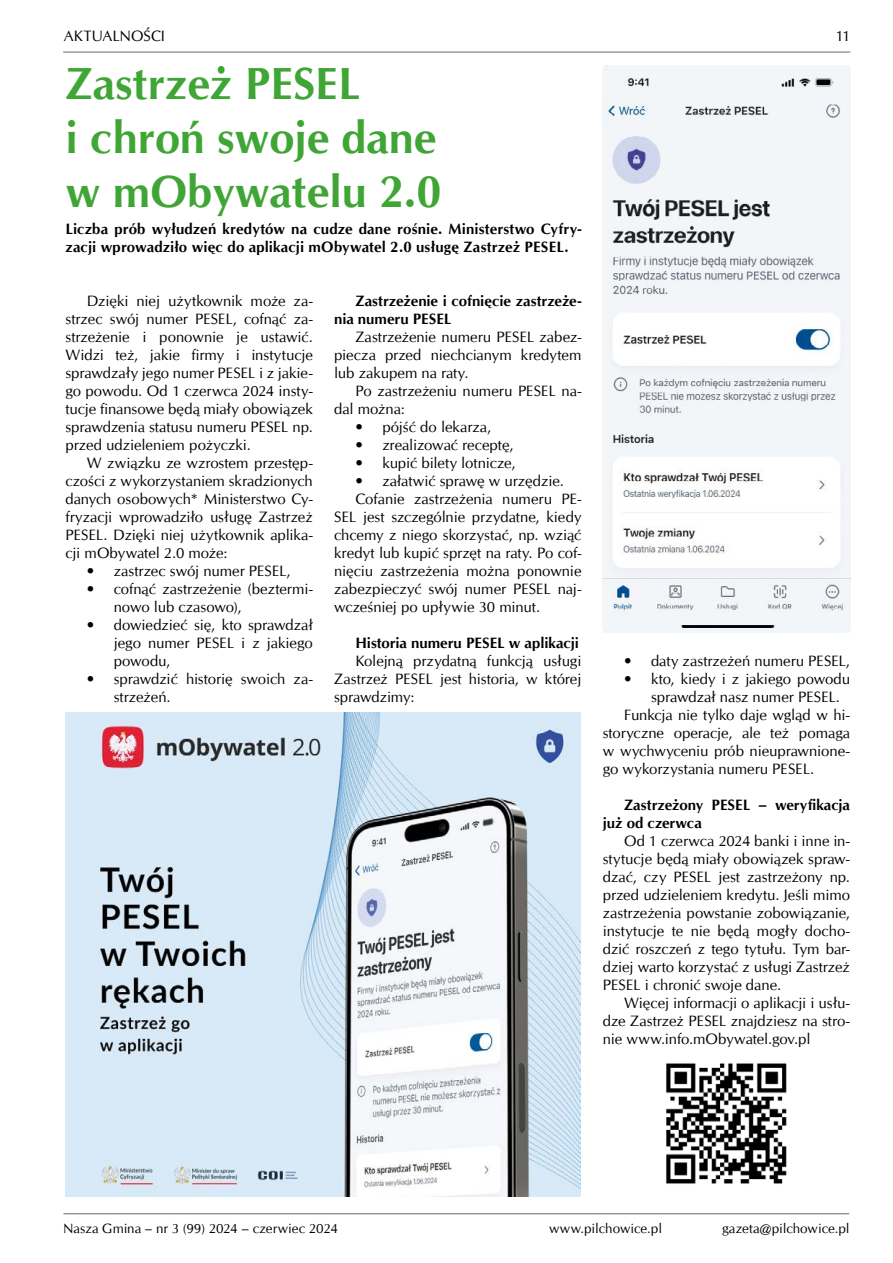
<style>
.page{position:relative;width:893px;height:1263px;background:#fff}
.page>*{position:absolute;margin:0;border:0;box-sizing:border-box;transform-origin:0 0}
.t1{font:700 45px/54px "CG Omega";color:#3fa535}
.t2{font:15px/18px "CG Omega";color:#000;text-align:justify}
.t3{font:700 15px/18px "CG Omega";letter-spacing:.005em;color:#000}
.t4{font:13.5px "CG Omega";letter-spacing:-.005em;color:#000}
</style>
<div class="page">
<hr style="left:64px;top:1213px;width:785px;height:1px;background:#000">
<hr style="left:63px;top:52px;width:787px;height:1px;background:#000">
<img style="left:603px;top:65px;width:247px;height:568px">
<img style="left:65px;top:712px;width:515px;height:484px">
<img style="left:666px;top:1063px;width:121px;height:121px">
<p class="t2" style="left:64px;top:27px;width:103px">AKTUALNOŚCI</p>
<p class="t2" style="left:835px;top:27px;width:17px">11</p>
<h1 class="t1" style="left:65px;top:56px;width:377px">Zastrzeż PESEL<br>i chroń swoje dane w mObywatelu 2.0</h1>
<p class="t3" style="left:65px;top:220px;width:517px">Liczba prób wyłudzeń kredytów na cudze dane rośnie. Ministerstwo Cyfry&shy;zacji wprowadziło więc do aplikacji mObywatel 2.0 usługę Zastrzeż PESEL.</p>
<p class="t2" style="left:65px;top:292px;width:249px;text-indent:21px">Dzięki niej użytkownik może za&shy;strzec swój numer PESEL, cofnąć za&shy;strzeżenie i ponownie je ustawić.<br>Widzi też, jakie firmy i instytucje sprawdzały jego numer PESEL i z jakie&shy;go powodu. Od 1 czerwca 2024 insty&shy;tucje finansowe będą miały obowiązek sprawdzenia statusu numeru PESEL np. przed udzieleniem pożyczki.</p>
<p class="t2" style="left:65px;top:454px;width:249px;text-indent:21px">W związku ze wzrostem przestęp&shy;czości z wykorzystaniem skradzionych danych osobowych* Ministerstwo Cy&shy;fryzacji wprowadziło usługę Zastrzeż PESEL. Dzięki niej użytkownik aplika&shy;cji mObywatel 2.0 może:</p>
<p class="t2" style="left:87px;top:562px;width:205px">• zastrzec swój numer PESEL,</p>
<p class="t2" style="left:114px;top:580px;width:201px;text-indent:-27px">• cofnąć zastrzeżenie (beztermi&shy;nowo lub czasowo),</p>
<p class="t2" style="left:114px;top:616px;width:201px;text-indent:-27px">• dowiedzieć się, kto sprawdzał jego numer PESEL i z jakiego powodu,</p>
<p class="t2" style="left:114px;top:670px;width:201px;text-indent:-27px">• sprawdzić historię swoich za&shy;strzeżeń.</p>
<p class="t3" style="left:334px;top:292px;width:249px;text-indent:21px">Zastrzeżenie i cofnięcie zastrzeże&shy;nia numeru PESEL</p>
<p class="t2" style="left:334px;top:328px;width:249px;text-indent:21px">Zastrzeżenie numeru PESEL zabez&shy;piecza przed niechcianym kredytem lub zakupem na raty.</p>
<p class="t2" style="left:334px;top:382px;width:249px;text-indent:21px">Po zastrzeżeniu numeru PESEL na&shy;dal można:</p>
<p class="t2" style="left:355px;top:418px;width:137px">• pójść do lekarza,</p>
<p class="t2" style="left:355px;top:436px;width:160px">• zrealizować receptę,</p>
<p class="t2" style="left:355px;top:454px;width:162px">• kupić bilety lotnicze,</p>
<p class="t2" style="left:355px;top:472px;width:210px">• załatwić sprawę w urzędzie.</p>
<p class="t2" style="left:355px;top:490px;width:228px">Cofanie zastrzeżenia numeru PE-</p>
<p class="t2" style="left:334px;top:508px;width:249px">SEL jest szczególnie przydatne, kiedy</p>
<p class="t2" style="left:334px;top:526px;width:249px">chcemy z niego skorzystać, np. wziąć</p>
<p class="t2" style="left:334px;top:544px;width:249px">kredyt lub kupić sprzęt na raty. Po cof-</p>
<p class="t2" style="left:334px;top:562px;width:249px">nięciu zastrzeżenia można ponownie</p>
<p class="t2" style="left:334px;top:580px;width:249px">zabezpieczyć swój numer PESEL naj-</p>
<p class="t2" style="left:334px;top:598px;width:208px">wcześniej po upływie 30 minut.</p>
<p class="t3" style="left:355px;top:634px;width:225px">Historia numeru PESEL w aplikacji</p>
<p class="t2" style="left:334px;top:652px;width:249px;text-indent:21px">Kolejną przydatną funkcją usługi Zastrzeż PESEL jest historia, w której sprawdzimy:</p>
<p class="t2" style="left:624px;top:652px;width:228px">• daty zastrzeżeń numeru PESEL,</p>
<p class="t2" style="left:624px;top:670px;width:228px">• kto, kiedy i z jakiego powodu</p>
<p class="t2" style="left:651px;top:688px;width:191px">sprawdzał nasz numer PESEL.</p>
<p class="t2" style="left:624px;top:706px;width:228px">Funkcja nie tylko daje wgląd w hi-</p>
<p class="t2" style="left:603px;top:724px;width:249px">storyczne operacje, ale też pomaga</p>
<p class="t2" style="left:603px;top:742px;width:249px">w wychwyceniu prób nieuprawnione-</p>
<p class="t2" style="left:603px;top:760px;width:213px">go wykorzystania numeru PESEL.</p>
<p class="t3" style="left:603px;top:796px;width:249px;text-indent:21px">Zastrzeżony PESEL – weryfikacja już od czerwca</p>
<p class="t2" style="left:603px;top:832px;width:249px;text-indent:21px">Od 1 czerwca 2024 banki i inne in&shy;stytucje będą miały obowiązek spraw&shy;dzać, czy PESEL jest zastrzeżony np. przed udzieleniem kredytu. Jeśli mimo zastrzeżenia powstanie zobowiązanie, instytucje te nie będą mogły docho&shy;dzić roszczeń z tego tytułu. Tym bar&shy;dziej warto korzystać z usługi Zastrzeż PESEL i chronić swoje dane.</p>
<p class="t2" style="left:603px;top:994px;width:249px;text-indent:21px">Więcej informacji o aplikacji i usłu&shy;dze Zastrzeż PESEL znajdziesz na stro&shy;nie www.info.mObywatel.gov.pl</p>
<p class="t4" style="left:63px;top:1221px;width:276px">Nasza Gmina – nr 3 (99) 2024 – czerwiec 2024</p>
<p class="t4" style="left:549px;top:1221px;width:115px">www.pilchowice.pl</p>
<p class="t4" style="left:722px;top:1221px;width:129px">gazeta@pilchowice.pl</p>
</div>
